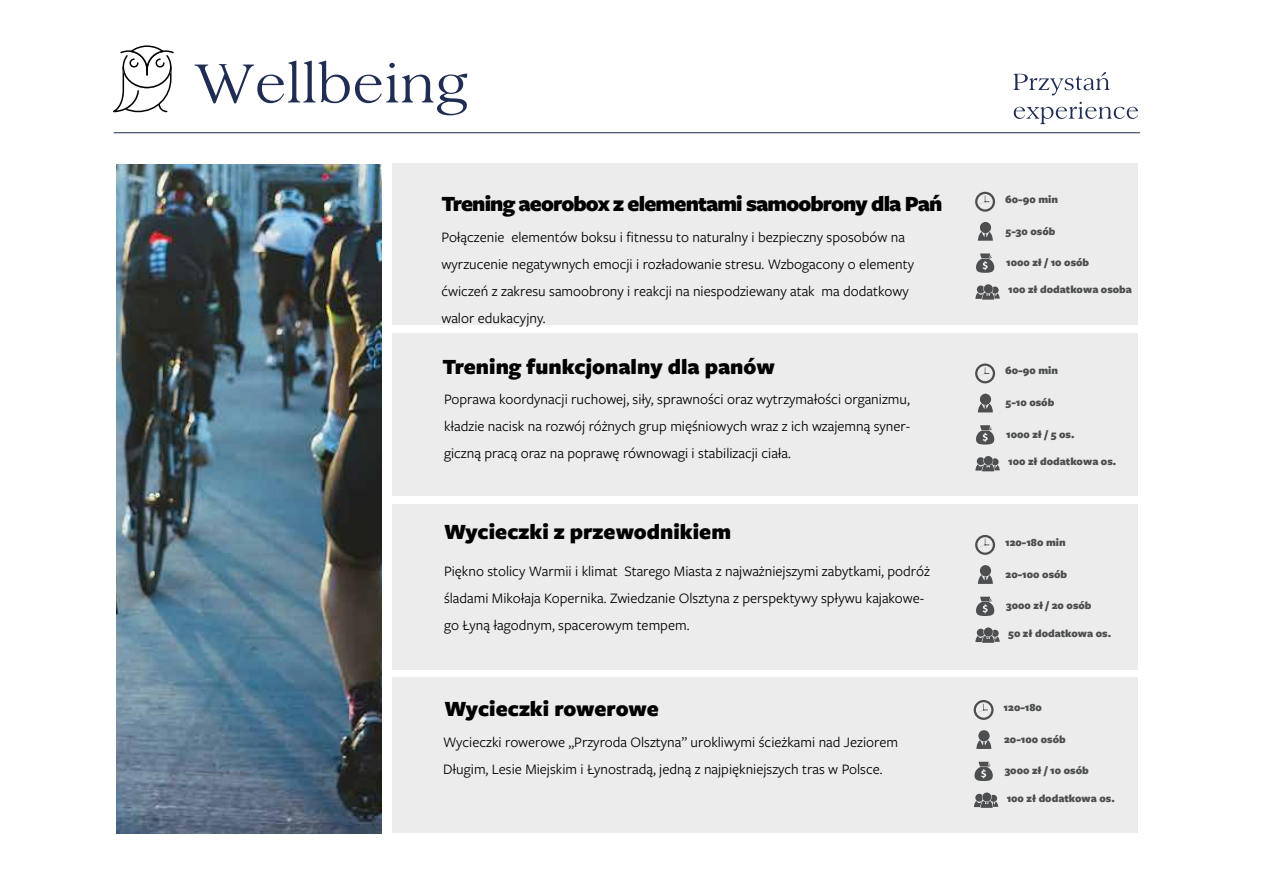
<style>
.page{position:relative;width:1263px;height:893px;background:#fff}
.page>*{position:absolute;margin:0;border:0;box-sizing:border-box;transform-origin:0 0}
.t1{font:900 22.5px "Freight Sans Pro";letter-spacing:-.005em;color:#010101}
.t2{font:900 22.5px "Freight Sans Pro";letter-spacing:-.04em;color:#010101}
.t3{font:15px/27px "Freight Sans Pro";color:#010101}
.t4{font:900 11.25px "Freight Sans Pro";color:#4c4e50}
</style>
<div class="page">
<svg style="left:1013px;top:72px;width:97px;height:23px"></svg>
<svg style="left:1014px;top:102px;width:124px;height:22px"></svg>
<hr style="left:114px;top:132px;width:1026px;height:1px;background:#1f2d53">
<svg style="left:194px;top:61px;width:273px;height:54px"></svg>
<svg style="left:113px;top:45px;width:61px;height:68px"></svg>
<div style="left:392px;top:164px;width:746px;height:161px;background:#ececec"></div>
<svg style="left:976px;top:253px;width:18px;height:20px"></svg>
<svg style="left:978px;top:232px;width:15px;height:9px"></svg>
<div style="left:980px;top:222px;width:11px;height:11px;background:#4c4e50;border-radius:50%"></div>
<svg style="left:975px;top:192px;width:20px;height:20px"></svg>
<svg style="left:975px;top:284px;width:25px;height:16px"></svg>
<div style="left:392px;top:333px;width:746px;height:163px;background:#ececec"></div>
<svg style="left:976px;top:425px;width:18px;height:20px"></svg>
<svg style="left:978px;top:404px;width:15px;height:8px"></svg>
<div style="left:980px;top:394px;width:11px;height:11px;background:#4c4e50;border-radius:50%"></div>
<svg style="left:975px;top:363px;width:20px;height:20px"></svg>
<svg style="left:975px;top:456px;width:25px;height:15px"></svg>
<div style="left:392px;top:504px;width:746px;height:165px;background:#ececec"></div>
<svg style="left:976px;top:597px;width:18px;height:19px"></svg>
<svg style="left:978px;top:575px;width:15px;height:9px"></svg>
<div style="left:980px;top:565px;width:11px;height:11px;background:#4c4e50;border-radius:50%"></div>
<svg style="left:975px;top:535px;width:20px;height:20px"></svg>
<svg style="left:975px;top:627px;width:25px;height:16px"></svg>
<div style="left:392px;top:678px;width:746px;height:155px;background:#ececec"></div>
<svg style="left:974px;top:762px;width:19px;height:19px"></svg>
<svg style="left:976px;top:740px;width:15px;height:9px"></svg>
<div style="left:978px;top:730px;width:11px;height:11px;background:#4c4e50;border-radius:50%"></div>
<svg style="left:974px;top:700px;width:19px;height:20px"></svg>
<svg style="left:974px;top:792px;width:24px;height:16px"></svg>
<img style="left:117px;top:165px;width:265px;height:669px">
<h1 class="t2" style="left:441px;top:188px;width:502px">Trening aeorobox z elementami samoobrony dla Pań</h1>
<p class="t3" style="left:441px;top:223px;width:474px">Połączenie elementów boksu i fitnessu to naturalny i bezpieczny sposobów na wyrzucenie negatywnych emocji i rozładowanie stresu. Wzbogacony o elementy ćwiczeń z zakresu samoobrony i reakcji na niespodziewany atak ma dodatkowy walor edukacyjny.</p>
<h1 class="t1" style="left:442px;top:351px;width:334px">Trening funkcjonalny dla panów</h1>
<p class="t3" style="left:444px;top:385px;width:468px;text-align:justify">Poprawa koordynacji ruchowej, siły, sprawności oraz wytrzymałości organizmu, kładzie nacisk na rozwój różnych grup mięśniowych wraz z ich wzajemną syner&shy;giczną pracą oraz na poprawę równowagi i stabilizacji ciała.</p>
<h1 class="t1" style="left:444px;top:516px;width:288px">Wycieczki z przewodnikiem</h1>
<p class="t3" style="left:444px;top:557px;width:487px">Piękno stolicy Warmii i klimat Starego Miasta z najważniejszymi zabytkami, podróż śladami Mikołaja Kopernika. Zwiedzanie Olsztyna z perspektywy spływu kajakowe&shy;go Łyną łagodnym, spacerowym tempem.</p>
<h1 class="t1" style="left:445px;top:693px;width:216px">Wycieczki rowerowe</h1>
<p class="t3" style="left:443px;top:728px;width:456px">Wycieczki rowerowe „Przyroda Olsztyna” urokliwymi ścieżkami nad Jeziorem<br>Długim, Lesie Miejskim i Łynostradą, jedną z najpiękniejszych tras w Polsce.</p>
<p class="t4" style="left:1005px;top:191px;width:54px">60-90 min</p>
<p class="t4" style="left:1005px;top:223px;width:51px">5-30 osób</p>
<p class="t4" style="left:1006px;top:254px;width:85px">1000 zł / 10 osób</p>
<p class="t4" style="left:1008px;top:282px;width:125px">100 zł dodatkowa osoba</p>
<p class="t4" style="left:1005px;top:363px;width:54px">60-90 min</p>
<p class="t4" style="left:1005px;top:395px;width:50px">5-10 osób</p>
<p class="t4" style="left:1006px;top:426px;width:70px">1000 zł / 5 os.</p>
<p class="t4" style="left:1008px;top:454px;width:110px">100 zł dodatkowa os.</p>
<p class="t4" style="left:1005px;top:534px;width:62px">120-180 min</p>
<p class="t4" style="left:1005px;top:566px;width:63px">20-100 osób</p>
<p class="t4" style="left:1006px;top:597px;width:87px">3000 zł / 20 osób</p>
<p class="t4" style="left:1008px;top:625px;width:105px">50 zł dodatkowa os.</p>
<p class="t4" style="left:1003px;top:699px;width:40px">120-180</p>
<p class="t4" style="left:1004px;top:731px;width:63px">20-100 osób</p>
<p class="t4" style="left:1005px;top:762px;width:86px">3000 zł / 10 osób</p>
<p class="t4" style="left:1007px;top:790px;width:110px">100 zł dodatkowa os.</p>
</div>
